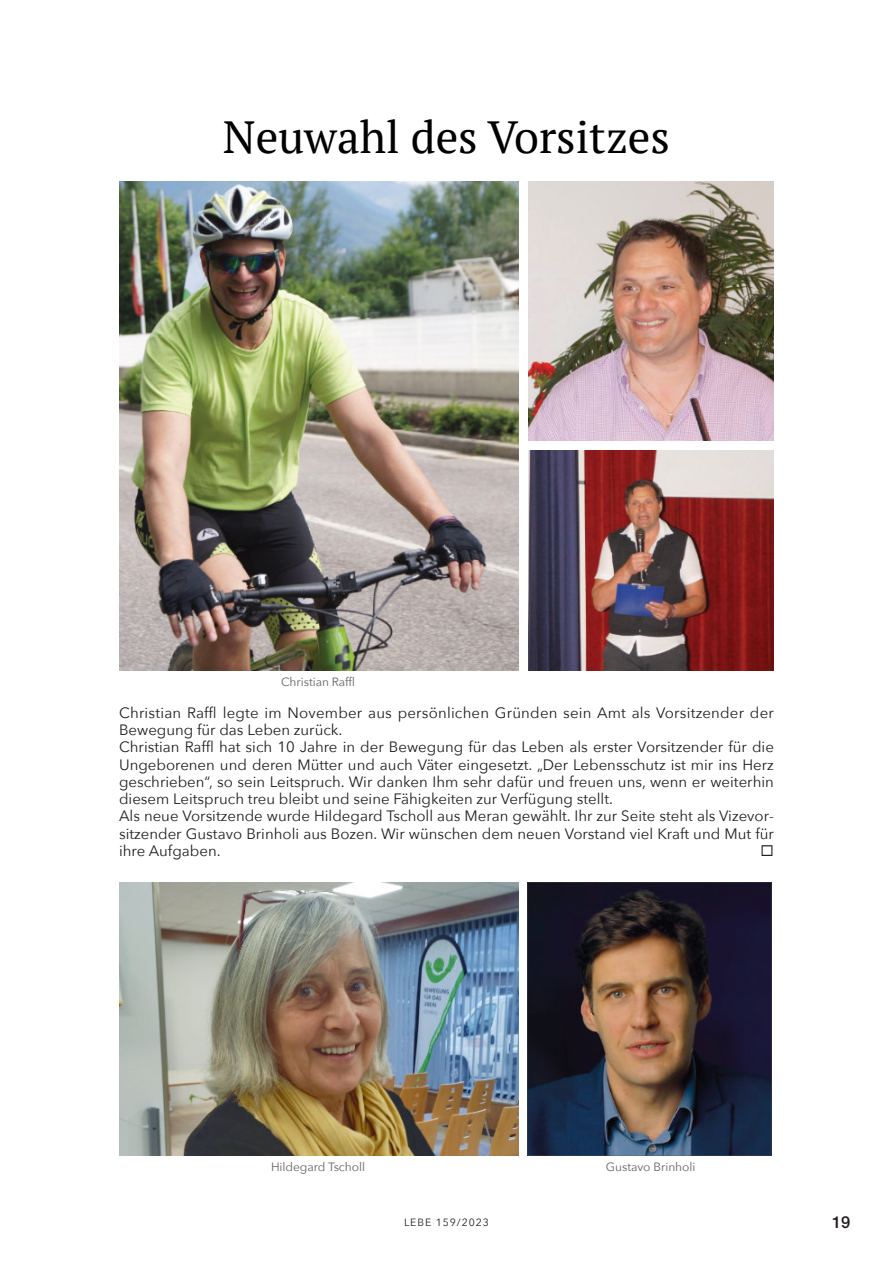
<style>
.page{position:relative;width:893px;height:1263px;background:#fff}
.page>*{position:absolute;margin:0;border:0;box-sizing:border-box;transform-origin:0 0}
.t1{font:45px "PT Serif";color:#000}
.t2{font:500 16.5px "Helvetica Neue LT Pro";color:#231f20}
.t3{font:15px/17.2px "Avenir Next";color:#231f20}
.t4{font:12px "Avenir Next";letter-spacing:-.005em;color:#656263}
.t5{font:10.5px "Avenir Next";letter-spacing:.09em;color:#231f20}
</style>
<div class="page">
<img style="left:119px;top:882px;width:399px;height:273px">
<img style="left:119px;top:181px;width:399px;height:489px">
<img style="left:527px;top:882px;width:245px;height:273px">
<img style="left:529px;top:450px;width:245px;height:220px">
<img style="left:529px;top:181px;width:245px;height:260px">
<h1 class="t1" style="left:223px;top:118px;width:449px">Neuwahl des Vorsitzes</h1>
<p class="t4" style="left:281px;top:674px;width:76px">Christian Raffl</p>
<p class="t3" style="left:119px;top:704px;width:656px">Christian Raffl legte im November aus persönlichen Gründen sein Amt als Vorsitzender der Bewegung für das Leben zurück.<br>Christian Raffl hat sich 10 Jahre in der Bewegung für das Leben als erster Vorsitzender für die Ungeborenen und deren Mütter und auch Väter eingesetzt. „Der Lebensschutz ist mir ins Herz geschrieben“, so sein Leitspruch. Wir danken Ihm sehr dafür und freuen uns, wenn er weiterhin diesem Leitspruch treu bleibt und seine Fähigkeiten zur Verfügung stellt.<br>Als neue Vorsitzende wurde Hildegard Tscholl aus Meran gewählt. Ihr zur Seite steht als Vizevor&shy;sitzender Gustavo Brinholi aus Bozen. Wir wünschen dem neuen Vorstand viel Kraft und Mut für ihre Aufgaben.</p>
<p class="t4" style="left:271px;top:1159px;width:96px">Hildegard Tscholl</p>
<p class="t4" style="left:606px;top:1159px;width:91px">Gustavo Brinholi</p>
<p class="t5" style="left:404px;top:1215px;width:86px">LEBE 159/2023</p>
<p class="t2" style="left:832px;top:1216px;width:20px">19</p>
</div>
